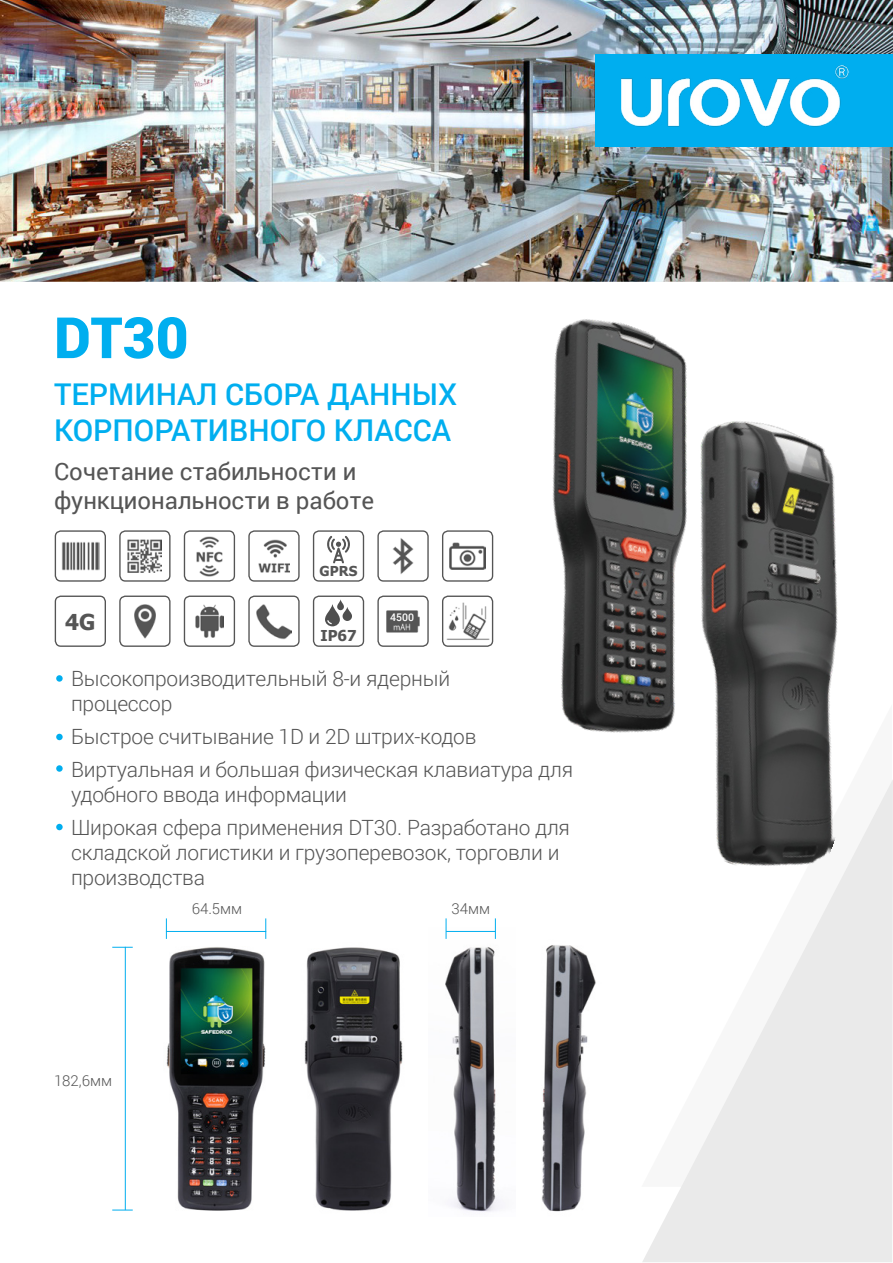
<style>
.page{position:relative;width:893px;height:1263px;background:#fff}
.page>*{position:absolute;margin:0;border:0;box-sizing:border-box;transform-origin:0 0}
.t1{font:900 57px "Roboto";color:#00aeef}
.t2{font:500 30px/36px "Roboto";color:#00aeef}
.t3{font:24px/28.8px "Roboto";color:#555}
.t4{font:700 21.9px "Tahoma";color:#555}
.t5{font:300 21px/25.2px "Roboto";letter-spacing:-.01em;color:#555}
.t6{font:300 15px "Roboto";color:#555}
.t7{font:700 15px "Tahoma";color:#555}
.t8{font:700 13.65px "Tahoma";color:#555}
.t9{font:500 10.5px "Roboto";color:#fff}
</style>
<div class="page">
<img style="left:445px;top:927px;width:55px;height:285px">
<img style="left:304px;top:947px;width:99px;height:264px">
<img style="left:166px;top:947px;width:100px;height:264px">
<svg style="left:56px;top:675px;width:7px;height:7px"></svg>
<div style="left:56px;top:734px;width:7px;height:6px;background:#00aeef;border-radius:50%"></div>
<svg style="left:56px;top:765px;width:7px;height:7px"></svg>
<div style="left:56px;top:824px;width:7px;height:6px;background:#00aeef;border-radius:50%"></div>
<svg style="left:642px;top:894px;width:251px;height:368px;fill:#eaeaea"></svg>
<img style="left:0;top:0;width:893px;height:282px">
<div style="left:595px;top:54px;width:298px;height:93px;background:#00aeef"></div>
<img style="left:621px;top:65px;width:228px;height:62px">
<svg style="left:446px;top:918px;width:1px;height:21px"></svg>
<svg style="left:166px;top:918px;width:1px;height:21px"></svg>
<svg style="left:112px;top:1209px;width:21px;height:1px"></svg>
<hr style="left:446px;top:931px;width:49px;height:1px;background:#00aeef">
<hr style="left:166px;top:931px;width:100px;height:1px;background:#00aeef">
<hr style="left:125px;top:947px;width:1px;height:263px;background:#00aeef">
<svg style="left:495px;top:918px;width:1px;height:21px"></svg>
<svg style="left:265px;top:918px;width:1px;height:21px"></svg>
<svg style="left:112px;top:947px;width:21px;height:1px"></svg>
<img style="left:412px;top:319px;width:481px;height:575px">
<img style="left:541px;top:945px;width:55px;height:267px">
<div style="left:55px;top:530px;width:51px;height:52px;border:1px solid #555;border-radius:5px"></div>
<img style="left:61px;top:542px;width:39px;height:28px">
<div style="left:119px;top:530px;width:52px;height:52px;border:1px solid #555;border-radius:5px"></div>
<img style="left:128px;top:539px;width:34px;height:34px">
<div style="left:184px;top:530px;width:51px;height:52px;border:1px solid #555;border-radius:5px"></div>
<img style="left:196px;top:537px;width:27px;height:39px">
<div style="left:248px;top:530px;width:52px;height:52px;border:1px solid #555;border-radius:5px"></div>
<img style="left:258px;top:540px;width:32px;height:32px">
<div style="left:377px;top:530px;width:52px;height:52px;border:1px solid #555;border-radius:5px"></div>
<img style="left:393px;top:536px;width:20px;height:40px">
<div style="left:442px;top:530px;width:51px;height:52px;border:1px solid #555;border-radius:5px"></div>
<img style="left:449px;top:543px;width:37px;height:26px">
<div style="left:55px;top:595px;width:51px;height:52px;border:1px solid #555;border-radius:5px"></div>
<div style="left:119px;top:595px;width:52px;height:52px;border:1px solid #555;border-radius:5px"></div>
<img style="left:134px;top:604px;width:21px;height:34px">
<div style="left:184px;top:595px;width:51px;height:52px;border:1px solid #555;border-radius:5px"></div>
<img style="left:195px;top:605px;width:29px;height:33px">
<div style="left:248px;top:595px;width:52px;height:52px;border:1px solid #555;border-radius:5px"></div>
<img style="left:257px;top:604px;width:34px;height:35px">
<div style="left:377px;top:595px;width:52px;height:52px;border:1px solid #555;border-radius:5px"></div>
<img style="left:386px;top:610px;width:34px;height:22px">
<div style="left:442px;top:595px;width:51px;height:52px;border:1px solid #555;border-radius:5px"></div>
<img style="left:445px;top:601px;width:45px;height:41px">
<div style="left:313px;top:530px;width:51px;height:52px;border:1px solid #555;border-radius:5px"></div>
<svg style="left:327px;top:536px;width:23px;height:27px"></svg>
<div style="left:313px;top:595px;width:51px;height:52px;border:1px solid #555;border-radius:5px"></div>
<div style="left:390px;top:613px;width:24px;height:9px;background:#555"></div>
<svg style="left:325px;top:604px;width:15px;height:22px"></svg>
<svg style="left:343px;top:607px;width:9px;height:14px"></svg>
<svg style="left:337px;top:599px;width:7px;height:11px"></svg>
<svg style="left:326px;top:619px;width:7px;height:6px"></svg>
<h1 class="t1" style="left:54px;top:298px;width:136px">DT30</h1>
<h2 class="t2" style="left:54px;top:375px;width:405px">ТЕРМИНАЛ СБОРА ДАННЫХ<br>КОРПОРАТИВНОГО КЛАССА</h2>
<p class="t3" style="left:54px;top:456px;width:322px">Сочетание стабильности и функциональности в работе</p>
<p class="t4" style="left:65px;top:606px;width:32px">4G</p>
<p class="t8" style="left:320px;top:562px;width:39px">GPRS</p>
<p class="t7" style="left:320px;top:625px;width:38px">IP67</p>
<p class="t9" style="left:390px;top:610px;width:25px">4500</p>
<p class="t5" style="left:71px;top:665px;width:381px">Высокопроизводительный 8-и ядерный процессор</p>
<p class="t5" style="left:71px;top:719px;width:504px;line-height:33px">Быстрое считывание 1D и 2D штрих-кодов<br>Виртуальная и большая физическая клавиатура для</p>
<p class="t5" style="left:71px;top:777px;width:500px;line-height:33px">удобного ввода информации<br>Широкая сфера применения DT30. Разработано для</p>
<p class="t5" style="left:71px;top:839px;width:490px">складской логистики и грузоперевозок, торговли и производства</p>
<p class="t6" style="left:54px;top:1070px;width:60px">182,6мм</p>
<p class="t6" style="left:192px;top:898px;width:52px">64.5мм</p>
<p class="t6" style="left:451px;top:898px;width:40px">34мм</p>
</div>
